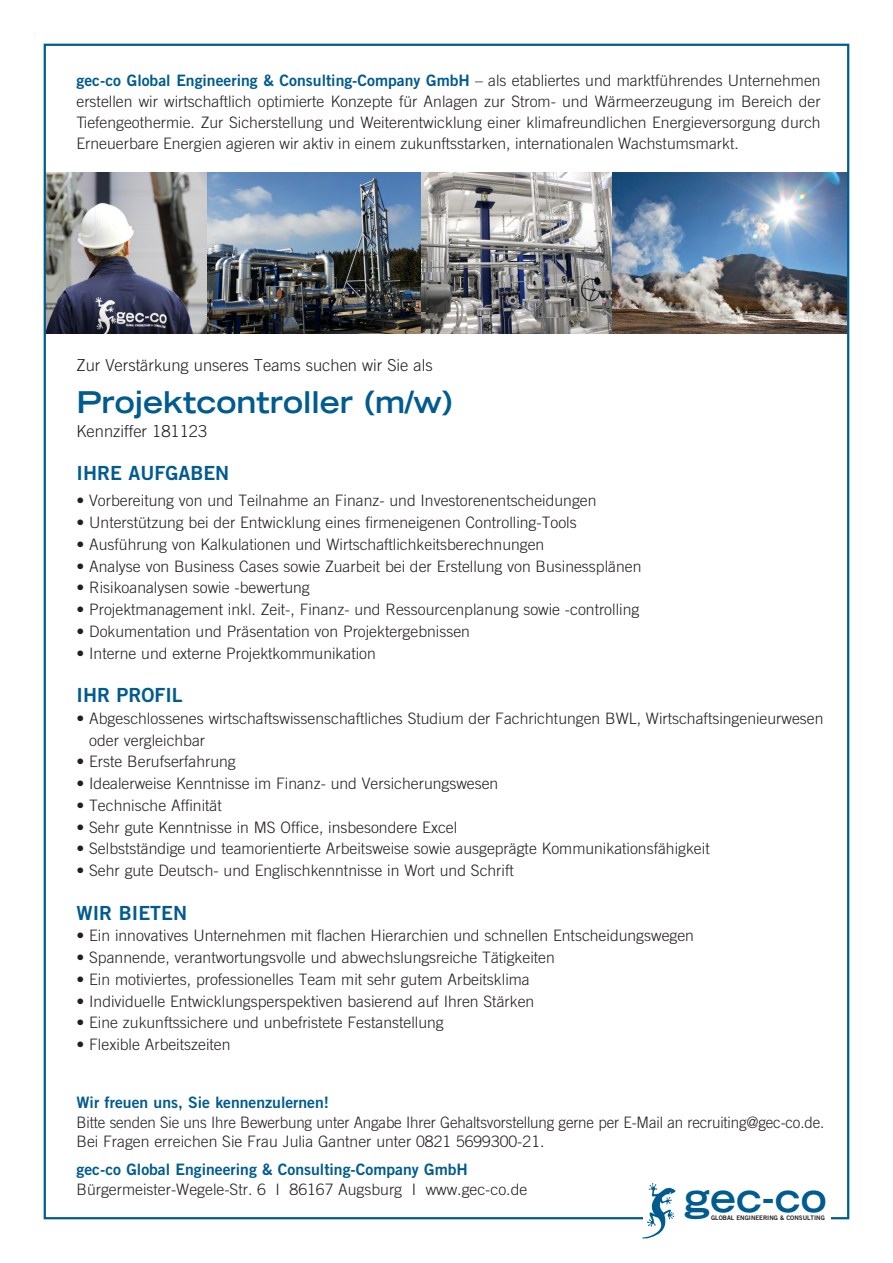
<style>
.page{position:relative;width:893px;height:1263px;background:#fff}
.page>*{position:absolute;margin:0;border:0;box-sizing:border-box;transform-origin:0 0}
.t1{font:700 expanded 38.85px "Trade Gothic LH";color:#005b8f}
.t2{font:700 expanded 30px "Trade Gothic LH";color:#005b8f}
.t3{font:19.5px "Trade Gothic Bold Two";color:#005b8f}
.t4{font:300 16.5px "Trade Gothic";color:#231f20}
.t5{font:300 15.75px/21px "Trade Gothic";color:#231f20}
.t6{font:15.75px "Trade Gothic Bold Two";color:#005b8f}
.t7{font:300 15.75px/19.5px "Trade Gothic";color:#231f20;scale:.96 1}
.t8{font:6.3px "Trade Gothic Bold Two";color:#231f20}
.s1{font-family:"Trade Gothic";font-weight:300;color:#231f20}
</style>
<div class="page">
<img style="left:420px;top:172px;width:192px;height:162px">
<img style="left:47px;top:172px;width:373px;height:162px">
<img style="left:612px;top:172px;width:234px;height:162px">
<svg style="left:642px;top:1183px;width:34px;height:56px"></svg>
<p class="t6" style="left:77px;top:71px;width:746px">gec-co Global Engineering &amp; Consulting-Company GmbH <span class="s1">– als etabliertes und marktführendes Unternehmen</span></p>
<p class="t5" style="left:77px;top:91px;width:746px;text-align:justify">erstellen wir wirtschaftlich optimierte Konzepte für Anlagen zur Strom- und Wärmeerzeugung im Bereich der Tiefengeothermie. Zur Sicherstellung und Weiterentwicklung einer klimafreundlichen Energieversorgung durch Erneuerbare Energien agieren wir aktiv in einem zukunftsstarken, internationalen Wachstumsmarkt.</p>
<p class="t4" style="left:77px;top:356px;width:358px">Zur Verstärkung unseres Teams suchen wir Sie als</p>
<h2 class="t2" style="left:77px;top:383px;width:377px">Projektcontroller (m/w)</h2>
<p class="t4" style="left:77px;top:422px;width:132px">Kennziffer 181123</p>
<p class="t3" style="left:77px;top:461px;width:154px">IHRE AUFGABEN</p>
<p class="t5" style="left:77px;top:490px;width:521px">• Vorbereitung von und Teilnahme an Finanz- und Investorenentscheidungen</p>
<p class="t5" style="left:77px;top:512px;width:502px">• Unterstützung bei der Entwicklung eines firmeneigenen Controlling-Tools</p>
<p class="t5" style="left:77px;top:533px;width:469px">• Ausführung von Kalkulationen und Wirtschaftlichkeitsberechnungen</p>
<p class="t5" style="left:77px;top:555px;width:566px">• Analyse von Business Cases sowie Zuarbeit bei der Erstellung von Businessplänen</p>
<p class="t5" style="left:77px;top:577px;width:235px">• Risikoanalysen sowie -bewertung</p>
<p class="t5" style="left:77px;top:599px;width:564px">• Projektmanagement inkl. Zeit-, Finanz- und Ressourcenplanung sowie -controlling</p>
<p class="t5" style="left:77px;top:620px;width:395px">• Dokumentation und Präsentation von Projektergebnissen</p>
<p class="t5" style="left:77px;top:642px;width:301px">• Interne und externe Projektkommunikation</p>
<p class="t3" style="left:77px;top:683px;width:108px">IHR PROFIL</p>
<p class="t5" style="left:89px;top:707px;width:736px;line-height:21.8px;text-indent:-13px">• Abgeschlossenes wirtschaftswissenschaftliches Studium der Fachrichtungen BWL, Wirtschaftsingenieurwesen oder vergleichbar</p>
<p class="t5" style="left:77px;top:751px;width:161px">• Erste Berufserfahrung</p>
<p class="t5" style="left:77px;top:773px;width:423px">• Idealerweise Kenntnisse im Finanz- und Versicherungswesen</p>
<p class="t5" style="left:77px;top:794px;width:147px">• Technische Affinität</p>
<p class="t5" style="left:77px;top:816px;width:382px">• Sehr gute Kenntnisse in MS Office, insbesondere Excel</p>
<p class="t5" style="left:77px;top:838px;width:635px">• Selbstständige und teamorientierte Arbeitsweise sowie ausgeprägte Kommunikationsfähigkeit</p>
<p class="t5" style="left:77px;top:860px;width:439px">• Sehr gute Deutsch- und Englischkenntnisse in Wort und Schrift</p>
<p class="t3" style="left:77px;top:900px;width:112px">WIR BIETEN</p>
<p class="t5" style="left:77px;top:925px;width:619px">• Ein innovatives Unternehmen mit flachen Hierarchien und schnellen Entscheidungswegen</p>
<p class="t5" style="left:77px;top:947px;width:480px">• Spannende, verantwortungsvolle und abwechslungsreiche Tätigkeiten</p>
<p class="t5" style="left:77px;top:968px;width:455px">• Ein motiviertes, professionelles Team mit sehr gutem Arbeitsklima</p>
<p class="t5" style="left:77px;top:990px;width:459px">• Individuelle Entwicklungsperspektiven basierend auf Ihren Stärken</p>
<p class="t5" style="left:77px;top:1012px;width:369px">• Eine zukunftssichere und unbefristete Festanstellung</p>
<p class="t5" style="left:77px;top:1034px;width:156px">• Flexible Arbeitszeiten</p>
<p class="t6" style="left:77px;top:1093px;width:254px">Wir freuen uns, Sie kennenzulernen!</p>
<p class="t7" style="left:77px;top:1112px;width:780px">Bitte senden Sie uns Ihre Bewerbung unter Angabe Ihrer Gehaltsvorstellung gerne per E-Mail an recruiting@gec-co.de.<br>Bei Fragen erreichen Sie Frau Julia Gantner unter 0821 5699300-21.</p>
<p class="t6" style="left:77px;top:1160px;width:393px">gec-co Global Engineering &amp; Consulting-Company GmbH</p>
<p class="t5" style="left:77px;top:1178px;width:452px">Bürgermeister-Wegele-Str. 6 I 86167 Augsburg I www.gec-co.de</p>
<h1 class="t1" style="left:684px;top:1173px;width:144px">gec-co</h1>
<p class="t8" style="left:711px;top:1214px;width:115px">GLOBAL ENGINEERING &amp; CONSULTING</p>
</div>
